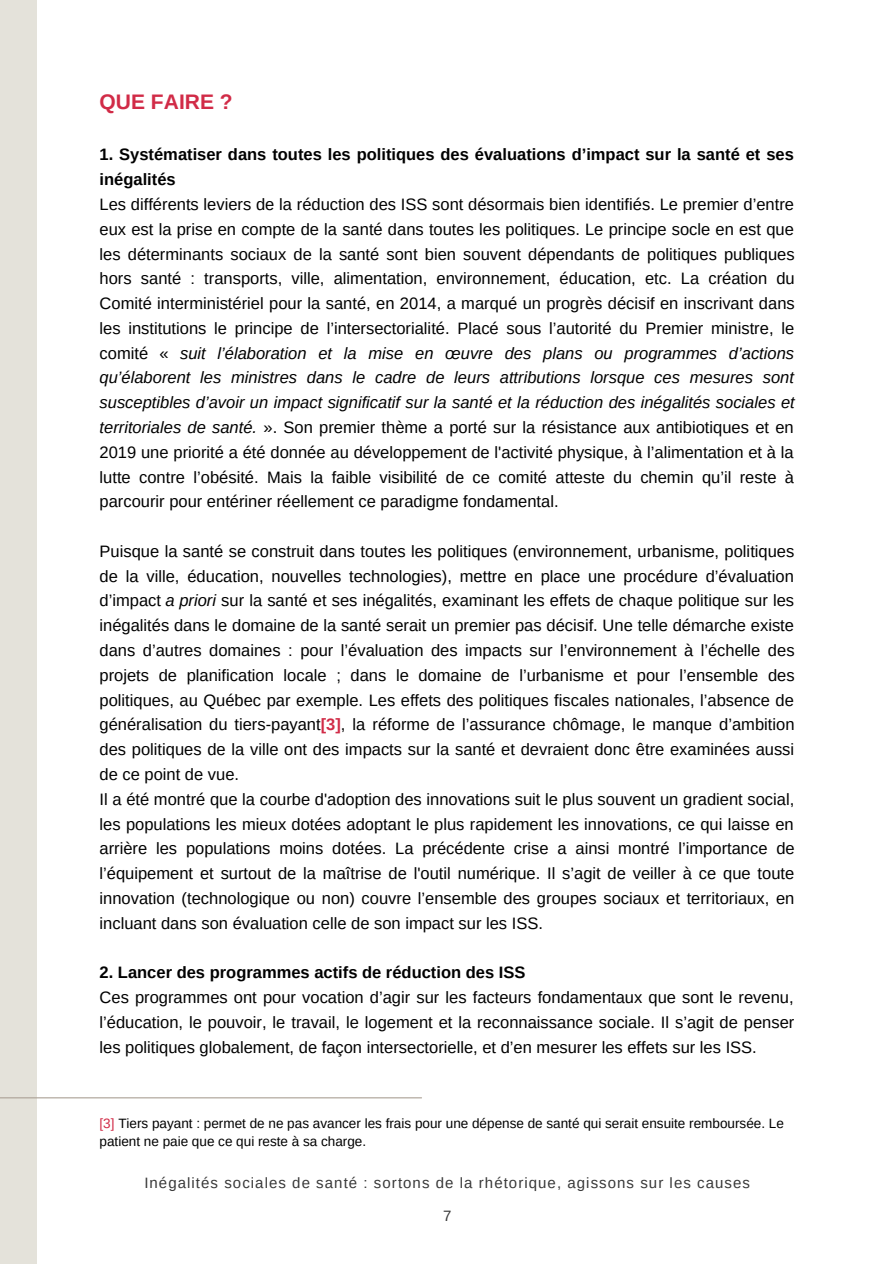
<style>
.page{position:relative;width:894px;height:1264px;background:#fff}
.page>*{position:absolute;margin:0;border:0;box-sizing:border-box;transform-origin:0 0}
.t1{font:700 21px "Arimo";color:#d12b47}
.t2{font:16.5px/24.8px "Arimo";color:#000;text-align:justify}
.t3{font:700 16.5px/24.8px "Arimo";color:#000}
.t4{font:15px "Arimo";letter-spacing:.07em;color:#393939}
.t5{font:13.5px/18px "Arimo";color:#000}
.s1{font-style:italic}
.s2{font-weight:700;color:#d12b47}
.s3{color:#d12b47}
</style>
<div class="page">
<div style="left:0;top:0;width:37px;height:1263px;background:#e4e2da"></div>
<hr style="left:0;top:1097px;width:421px;height:1px;background:#aaa095">
<p class="t1" style="left:99px;top:90px;width:135px">QUE FAIRE ?</p>
<p class="t3" style="left:99px;top:142px;width:695px">1. Systématiser dans toutes les politiques des évaluations d’impact sur la santé et ses inégalités</p>
<p class="t2" style="left:99px;top:192px;width:696px">Les différents leviers de la réduction des ISS sont désormais bien identifiés. Le premier d’entre eux est la prise en compte de la santé dans toutes les politiques. Le principe socle en est que les déterminants sociaux de la santé sont bien souvent dépendants de politiques publiques hors santé : transports, ville, alimentation, environnement, éducation, etc. La création du Comité interministériel pour la santé, en 2014, a marqué un progrès décisif en inscrivant dans les institutions le principe de l’intersectorialité. Placé sous l’autorité du Premier ministre, le comité « <span class="s1">suit l’élaboration et la mise en œuvre des plans ou programmes d’actions qu’élaborent les ministres dans le cadre de leurs attributions lorsque ces mesures sont susceptibles d’avoir un impact significatif sur la santé et la réduction des inégalités sociales et territoriales de santé.</span> ». Son premier thème a porté sur la résistance aux antibiotiques et en 2019 une priorité a été donnée au développement de l'activité physique, à l’alimentation et à la lutte contre l’obésité. Mais la faible visibilité de ce comité atteste du chemin qu’il reste à parcourir pour entériner réellement ce paradigme fondamental.</p>
<p class="t2" style="left:99px;top:539px;width:696px">Puisque la santé se construit dans toutes les politiques (environnement, urbanisme, politiques de la ville, éducation, nouvelles technologies), mettre en place une procédure d’évaluation d’impact <span class="s1">a priori</span> sur la santé et ses inégalités, examinant les effets de chaque politique sur les inégalités dans le domaine de la santé serait un premier pas décisif. Une telle démarche existe dans d’autres domaines : pour l’évaluation des impacts sur l’environnement à l’échelle des projets de planification locale ; dans le domaine de l’urbanisme et pour l’ensemble des politiques, au Québec par exemple. Les effets des politiques fiscales nationales, l’absence de généralisation du tiers-payant<span class="s2">[3]</span>, la réforme de l’assurance chômage, le manque d’ambition des politiques de la ville ont des impacts sur la santé et devraient donc être examinées aussi de ce point de vue.</p>
<p class="t2" style="left:99px;top:786px;width:696px">Il a été montré que la courbe d'adoption des innovations suit le plus souvent un gradient social, les populations les mieux dotées adoptant le plus rapidement les innovations, ce qui laisse en arrière les populations moins dotées. La précédente crise a ainsi montré l’importance de l’équipement et surtout de la maîtrise de l'outil numérique. Il s’agit de veiller à ce que toute innovation (technologique ou non) couvre l’ensemble des groupes sociaux et territoriaux, en incluant dans son évaluation celle de son impact sur les ISS.</p>
<p class="t3" style="left:99px;top:960px;width:427px">2. Lancer des programmes actifs de réduction des ISS</p>
<p class="t2" style="left:99px;top:984px;width:696px">Ces programmes ont pour vocation d’agir sur les facteurs fondamentaux que sont le revenu, l’éducation, le pouvoir, le travail, le logement et la reconnaissance sociale. Il s’agit de penser les politiques globalement, de façon intersectorielle, et d’en mesurer les effets sur les ISS.</p>
<p class="t5" style="left:99px;top:1113px;width:685px"><span class="s3">[3]</span> Tiers payant : permet de ne pas avancer les frais pour une dépense de santé qui serait ensuite remboursée. Le patient ne paie que ce qui reste à sa charge.</p>
<p class="t4" style="left:144px;top:1174px;width:607px">Inégalités sociales de santé : sortons de la rhétorique, agissons sur les causes</p>
<p class="t4" style="left:443px;top:1207px;width:10px">7</p>
</div>
